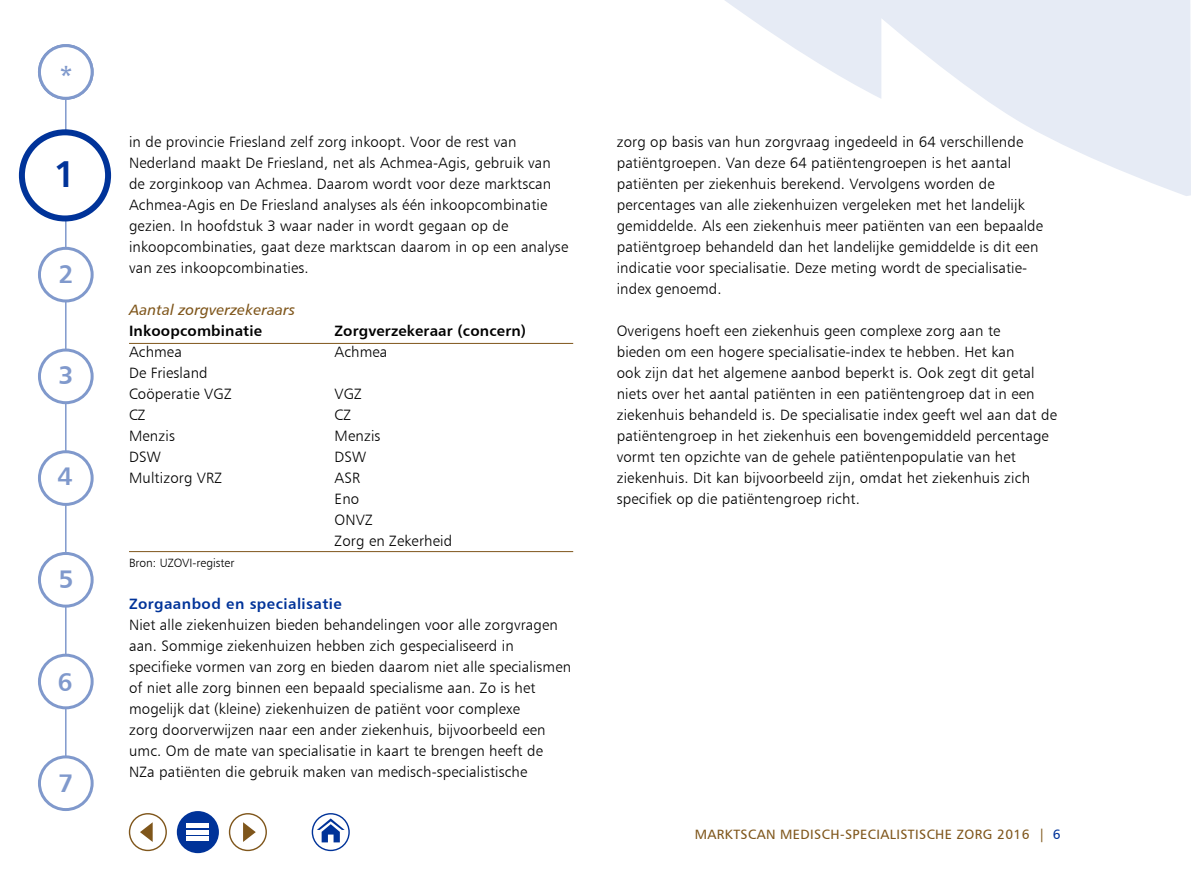
<style>
.page{position:relative;width:1191px;height:893px;background:#fff}
.page>*{position:absolute;margin:0;border:0;box-sizing:border-box;transform-origin:0 0}
.t1{font:37.5px "Humanist 777 BT Bold B";color:#039}
.t2{font:25.5px "Humanist 777 BT Bold B";color:#8099cc}
.t3{font:15px/21px "Humanist 777 BT Light B";letter-spacing:.01em;color:#000}
.t4{font:15px "Humanist 777 BT Bold B";letter-spacing:.01em;color:#000}
.t5{font:15px "Humanist 777 BT Bold B";letter-spacing:.03em;color:#039}
.t6{font:15px "Humanist 777 BT Italic B";letter-spacing:.01em;color:#7f561b}
.t7{font:13.5px "Humanist 777 BT Roman B";letter-spacing:.03em;color:#7f561b}
.t8{font:12px "Humanist 777 BT Light B";color:#000}
.s1{font-size:25.5px;color:#8099cc}
.s2{color:#039}
</style>
<div class="page">
<svg style="left:725px;top:0;width:466px;height:196px;fill:#e6ebf5"></svg>
<div style="left:177px;top:811px;width:42px;height:42px;background:#039;border-radius:50%"></div>
<div style="left:187px;top:823px;width:22px;height:5px;background:#fff"></div>
<hr style="left:187px;top:830px;width:22px;height:4px;background:#fff">
<div style="left:187px;top:836px;width:22px;height:5px;background:#fff"></div>
<div style="left:312px;top:813px;width:38px;height:38px;border:1px solid #039;border-radius:50%"></div>
<svg style="left:317px;top:818px;width:28px;height:24px"></svg>
<hr style="left:65px;top:74px;width:2px;height:701px;background:#8099cc">
<div style="left:39px;top:248px;width:53px;height:53px;background:#fff;border-radius:50%"></div>
<div style="left:38px;top:247px;width:56px;height:55px;border:3px solid #8099cc;border-radius:50%"></div>
<div style="left:39px;top:452px;width:53px;height:52px;background:#fff;border-radius:50%"></div>
<div style="left:38px;top:450px;width:56px;height:56px;border:3px solid #8099cc;border-radius:50%"></div>
<div style="left:39px;top:553px;width:53px;height:53px;background:#fff;border-radius:50%"></div>
<div style="left:38px;top:552px;width:56px;height:56px;border:3px solid #8099cc;border-radius:50%"></div>
<div style="left:39px;top:350px;width:53px;height:53px;background:#fff;border-radius:50%"></div>
<div style="left:38px;top:349px;width:56px;height:55px;border:3px solid #8099cc;border-radius:50%"></div>
<div style="left:39px;top:655px;width:53px;height:53px;background:#fff;border-radius:50%"></div>
<div style="left:38px;top:654px;width:56px;height:55px;border:3px solid #8099cc;border-radius:50%"></div>
<div style="left:39px;top:757px;width:53px;height:52px;background:#fff;border-radius:50%"></div>
<div style="left:38px;top:755px;width:56px;height:56px;border:3px solid #8099cc;border-radius:50%"></div>
<div style="left:39px;top:46px;width:53px;height:52px;background:#fff;border-radius:50%"></div>
<div style="left:38px;top:44px;width:56px;height:56px;border:3px solid #8099cc;border-radius:50%"></div>
<div style="left:229px;top:813px;width:38px;height:38px;border:1px solid #7f561b;border-radius:50%"></div>
<svg style="left:243px;top:822px;width:13px;height:20px"></svg>
<div style="left:129px;top:813px;width:38px;height:38px;border:1px solid #7f561b;border-radius:50%"></div>
<svg style="left:140px;top:822px;width:13px;height:20px"></svg>
<div style="left:22px;top:132px;width:86px;height:86px;background:#fff;border-radius:50%"></div>
<div style="left:19px;top:129px;width:92px;height:92px;border:6px solid #039;border-radius:50%"></div>
<hr style="left:129px;top:343px;width:444px;height:1px;background:#7f561b">
<hr style="left:129px;top:551px;width:444px;height:1px;background:#7f561b">
<h2 class="t2" style="left:60px;top:60px;width:14px">*</h2>
<h1 class="t1" style="left:54px;top:151px;width:24px">1<span class="s1">1</span></h1>
<h2 class="t2" style="left:59px;top:258px;width:17px">2</h2>
<h2 class="t2" style="left:59px;top:359px;width:17px">3</h2>
<h2 class="t2" style="left:57px;top:460px;width:17px">4</h2>
<h2 class="t2" style="left:59px;top:563px;width:17px">5</h2>
<h2 class="t2" style="left:57px;top:666px;width:17px">6</h2>
<h2 class="t2" style="left:59px;top:767px;width:17px">7</h2>
<p class="t3" style="left:129px;top:131px;width:441px">in de provincie Friesland zelf zorg inkoopt. Voor de rest van Nederland maakt De Friesland, net als Achmea-Agis, gebruik van de zorginkoop van Achmea. Daarom wordt voor deze marktscan Achmea-Agis en De Friesland analyses als één inkoopcombinatie gezien. In hoofdstuk 3 waar nader in wordt gegaan op de inkoopcombinaties, gaat deze marktscan daarom in op een analyse van zes inkoopcombinaties.</p>
<p class="t6" style="left:129px;top:300px;width:168px">Aantal zorgverzekeraars</p>
<p class="t4" style="left:129px;top:321px;width:134px">Inkoopcombinatie</p>
<p class="t4" style="left:334px;top:321px;width:193px">Zorgverzekeraar (concern)</p>
<p class="t3" style="left:129px;top:341px;width:54px">Achmea</p>
<p class="t3" style="left:334px;top:341px;width:54px">Achmea</p>
<p class="t3" style="left:129px;top:362px;width:104px">De Friesland<br>Coöperatie VGZ</p>
<p class="t3" style="left:334px;top:383px;width:29px">VGZ</p>
<p class="t3" style="left:129px;top:404px;width:18px">CZ</p>
<p class="t3" style="left:334px;top:404px;width:18px">CZ</p>
<p class="t3" style="left:129px;top:425px;width:47px">Menzis</p>
<p class="t3" style="left:334px;top:425px;width:47px">Menzis</p>
<p class="t3" style="left:129px;top:446px;width:33px">DSW</p>
<p class="t3" style="left:334px;top:446px;width:33px">DSW</p>
<p class="t3" style="left:129px;top:467px;width:94px">Multizorg VRZ</p>
<p class="t3" style="left:334px;top:467px;width:119px">ASR<br>Eno<br>ONVZ<br>Zorg en Zekerheid</p>
<p class="t8" style="left:129px;top:555px;width:107px">Bron: UZOVI-register</p>
<p class="t5" style="left:129px;top:594px;width:214px">Zorgaanbod en specialisatie</p>
<p class="t3" style="left:129px;top:614px;width:443px">Niet alle ziekenhuizen bieden behandelingen voor alle zorgvragen aan. Sommige ziekenhuizen hebben zich gespecialiseerd in specifieke vormen van zorg en bieden daarom niet alle specialismen of niet alle zorg binnen een bepaald specialisme aan. Zo is het mogelijk dat (kleine) ziekenhuizen de patiënt voor complexe<br>zorg doorverwijzen naar een ander ziekenhuis, bijvoorbeeld een umc. Om de mate van specialisatie in kaart te brengen heeft de NZa patiënten die gebruik maken van medisch-specialistische</p>
<p class="t3" style="left:616px;top:131px;width:428px">zorg op basis van hun zorgvraag ingedeeld in 64 verschillende patiëntgroepen. Van deze 64 patiëntengroepen is het aantal patiënten per ziekenhuis berekend. Vervolgens worden de percentages van alle ziekenhuizen vergeleken met het landelijk gemiddelde. Als een ziekenhuis meer patiënten van een bepaalde patiëntgroep behandeld dan het landelijke gemiddelde is dit een indicatie voor specialisatie. Deze meting wordt de specialisatie&shy;index genoemd.</p>
<p class="t3" style="left:616px;top:320px;width:442px">Overigens hoeft een ziekenhuis geen complexe zorg aan te<br>bieden om een hogere specialisatie-index te hebben. Het kan<br>ook zijn dat het algemene aanbod beperkt is. Ook zegt dit getal niets over het aantal patiënten in een patiëntengroep dat in een ziekenhuis behandeld is. De specialisatie index geeft wel aan dat de patiëntengroep in het ziekenhuis een bovengemiddeld percentage vormt ten opzichte van de gehele patiëntenpopulatie van het ziekenhuis. Dit kan bijvoorbeeld zijn, omdat het ziekenhuis zich specifiek op die patiëntengroep richt.</p>
<p class="t7" style="left:695px;top:826px;width:367px">MARKTSCAN MEDISCH-SPECIALISTISCHE ZORG 2016 | <span class="s2">6</span></p>
</div>
